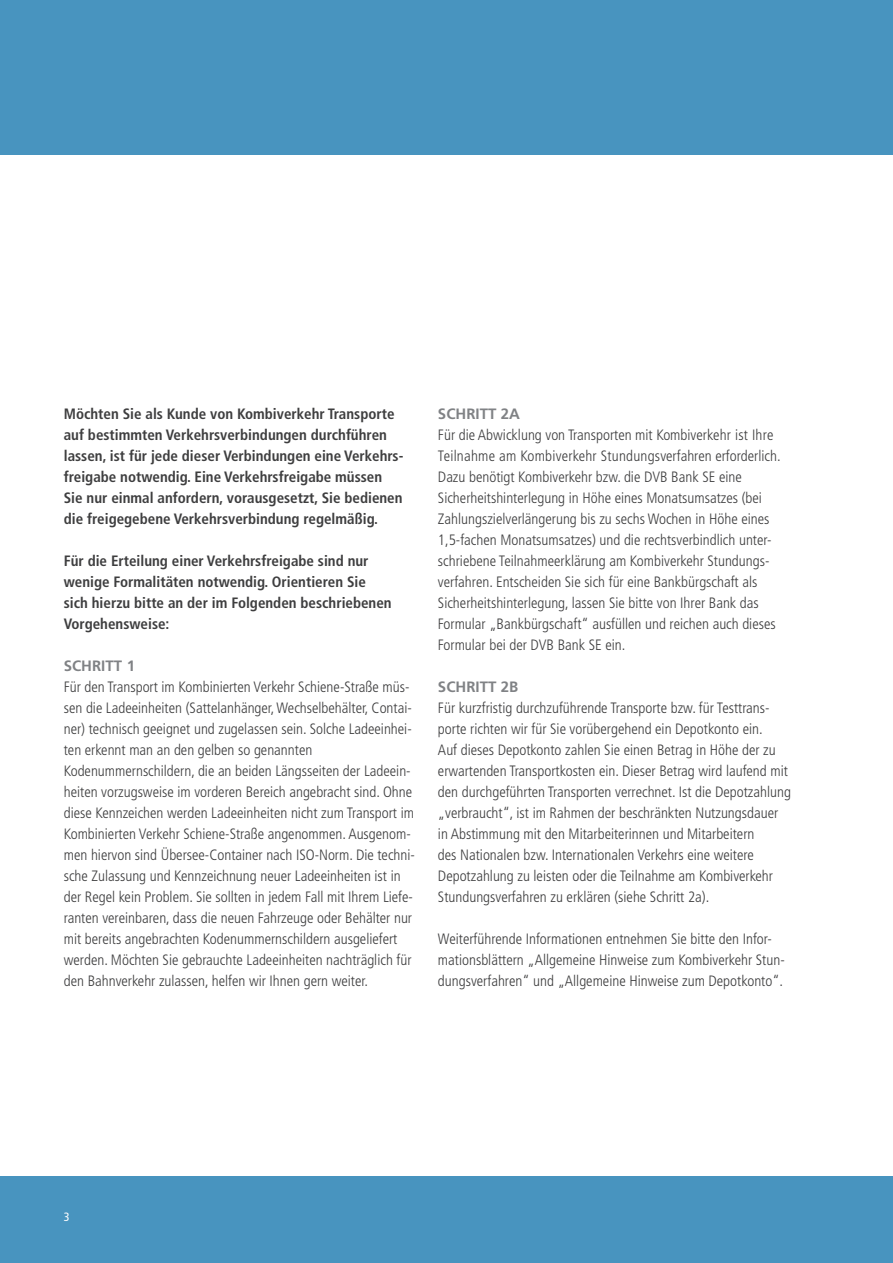
<style>
.page{position:relative;width:893px;height:1263px;background:#fff}
.page>*{position:absolute;margin:0;border:0;box-sizing:border-box;transform-origin:0 0}
.t1{font:300 condensed 15px/21px "Frutiger";color:#3e3e3f}
.t2{font:700 condensed 15px/21px "Frutiger";color:#3e3e3f}
.t3{font:700 15px "Frutiger";color:#808285}
.t4{font:condensed 12px "Frutiger";color:#fff}
</style>
<div class="page">
<div style="left:0;top:0;width:893px;height:155px;background:#4894bf"></div>
<div style="left:0;top:1176px;width:893px;height:87px;background:#4894bf"></div>
<p class="t2" style="left:64px;top:403px;width:340px">Möchten Sie als Kunde von Kombiverkehr Transporte auf bestimmten Verkehrsverbindungen durchführen lassen, ist für jede dieser Verbindungen eine Verkehrs&shy;freigabe notwendig. Eine Verkehrsfreigabe müssen Sie nur einmal anfordern, vorausgesetzt, Sie bedienen die freigegebene Verkehrsverbindung regelmäßig.</p>
<p class="t2" style="left:64px;top:550px;width:329px">Für die Erteilung einer Verkehrsfreigabe sind nur wenige Formalitäten notwendig. Orientieren Sie sich hierzu bitte an der im Folgenden beschriebenen Vorgehensweise:</p>
<p class="t3" style="left:64px;top:657px;width:73px">SCHRITT 1</p>
<p class="t1" style="left:64px;top:676px;width:353px">Für den Transport im Kombinierten Verkehr Schiene-Straße müs&shy;sen die Ladeeinheiten (Sattelanhänger, Wechselbehälter, Contai&shy;ner) technisch geeignet und zugelassen sein. Solche Ladeeinhei&shy;ten erkennt man an den gelben so genannten Kodenummernschildern, die an beiden Längsseiten der Ladeein&shy;heiten vorzugsweise im vorderen Bereich angebracht sind. Ohne diese Kennzeichen werden Ladeeinheiten nicht zum Transport im Kombinierten Verkehr Schiene-Straße angenommen. Ausgenom&shy;men hiervon sind Übersee-Container nach ISO-Norm. Die techni&shy;sche Zulassung und Kennzeichnung neuer Ladeeinheiten ist in der Regel kein Problem. Sie sollten in jedem Fall mit Ihrem Liefe&shy;ranten vereinbaren, dass die neuen Fahrzeuge oder Behälter nur mit bereits angebrachten Kodenummernschildern ausgeliefert werden. Möchten Sie gebrauchte Ladeeinheiten nachträglich für den Bahnverkehr zulassen, helfen wir Ihnen gern weiter.</p>
<p class="t3" style="left:438px;top:405px;width:84px">SCHRITT 2A</p>
<p class="t1" style="left:438px;top:424px;width:344px">Für die Abwicklung von Transporten mit Kombiverkehr ist Ihre Teilnahme am Kombiverkehr Stundungsverfahren erforderlich.<br>Dazu benötigt Kombiverkehr bzw. die DVB Bank SE eine Sicherheitshinterlegung in Höhe eines Monatsumsatzes (bei Zahlungszielverlängerung bis zu sechs Wochen in Höhe eines 1,5-fachen Monatsumsatzes) und die rechtsverbindlich unter&shy;schriebene Teilnahmeerklärung am Kombiverkehr Stundungs&shy;verfahren. Entscheiden Sie sich für eine Bankbürgschaft als Sicherheitshinterlegung, lassen Sie bitte von Ihrer Bank das Formular „Bankbürgschaft“ ausfüllen und reichen auch dieses Formular bei der DVB Bank SE ein.</p>
<p class="t3" style="left:438px;top:678px;width:82px">SCHRITT 2B</p>
<p class="t1" style="left:438px;top:697px;width:354px">Für kurzfristig durchzuführende Transporte bzw. für Testtrans&shy;porte richten wir für Sie vorübergehend ein Depotkonto ein.<br>Auf dieses Depotkonto zahlen Sie einen Betrag in Höhe der zu erwartenden Transportkosten ein. Dieser Betrag wird laufend mit den durchgeführten Transporten verrechnet. Ist die Depotzahlung „verbraucht“, ist im Rahmen der beschränkten Nutzungsdauer in Abstimmung mit den Mitarbeiterinnen und Mitarbeitern<br>des Nationalen bzw. Internationalen Verkehrs eine weitere Depotzahlung zu leisten oder die Teilnahme am Kombiverkehr Stundungsverfahren zu erklären (siehe Schritt 2a).</p>
<p class="t1" style="left:438px;top:928px;width:348px">Weiterführende Informationen entnehmen Sie bitte den Infor&shy;mationsblättern „Allgemeine Hinweise zum Kombiverkehr Stun&shy;dungsverfahren“ und „Allgemeine Hinweise zum Depotkonto“.</p>
<p class="t4" style="left:64px;top:1210px;width:7px">3</p>
</div>
